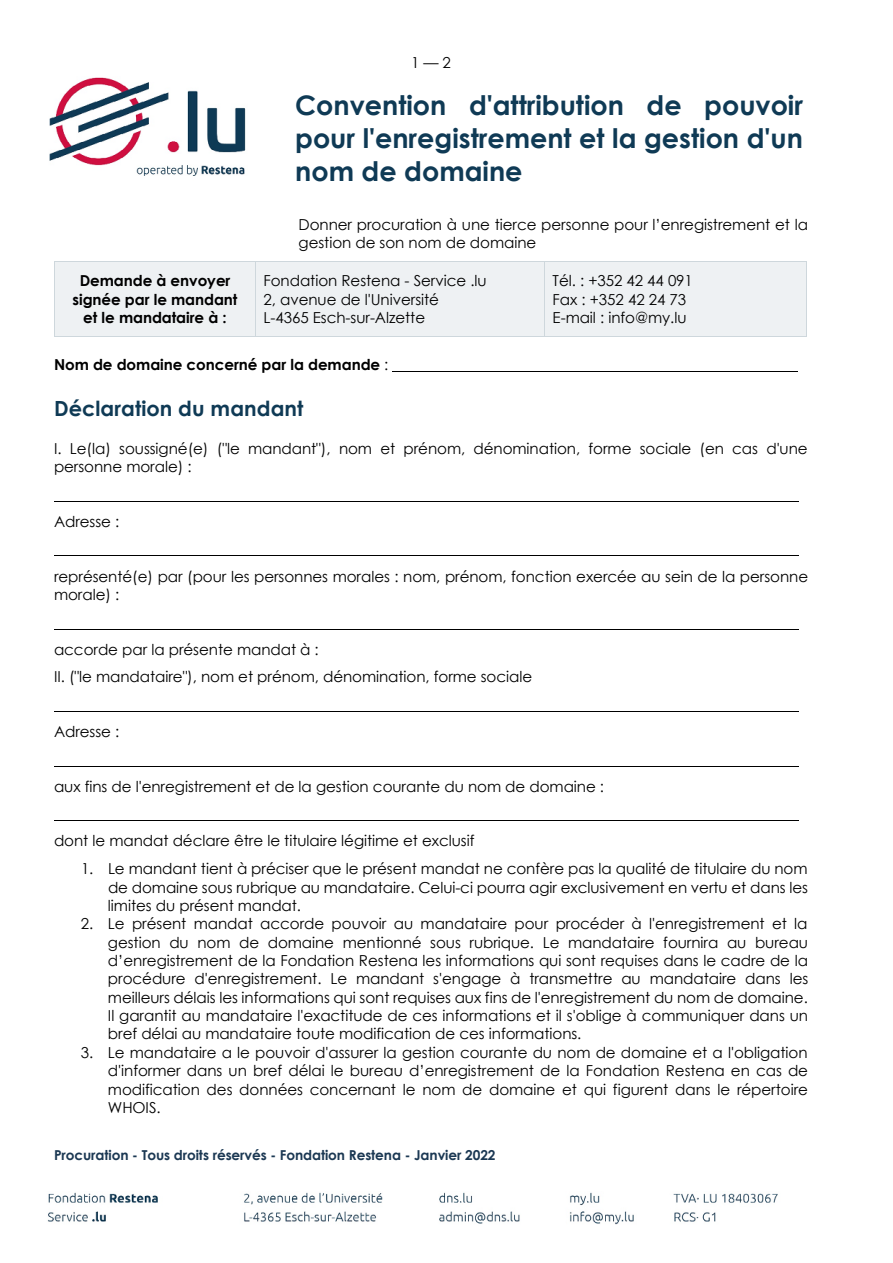
<style>
.page{position:relative;width:893px;height:1263px;background:#fff}
.page>*{position:absolute;margin:0;border:0;box-sizing:border-box;transform-origin:0 0}
.t1{font:700 27px/33.2px "Century Gothic";color:#0f3a55;text-align:justify}
.t2{font:700 20.85px "Century Gothic";letter-spacing:.005em;color:#0f3a55}
.t3{font:15.15px/18.3px "Century Gothic";letter-spacing:-.005em;color:#000}
.t4{font:700 15.15px/18.3px "Century Gothic";letter-spacing:-.005em;color:#000;text-align:center}
.t5{font:700 13.65px "Century Gothic";letter-spacing:-.005em;color:#1b3853}
.s1{font-weight:400}
</style>
<div class="page">
<img style="left:49px;top:77px;width:197px;height:99px">
<img style="left:47px;top:1192px;width:731px;height:33px">
<div style="left:55px;top:262px;width:200px;height:74px;background:#eef1f3"></div>
<div style="left:256px;top:262px;width:288px;height:74px;background:#eef1f3"></div>
<div style="left:545px;top:262px;width:261px;height:74px;background:#eef1f3"></div>
<hr style="left:55px;top:261px;width:200px;height:1px;background:#ced7dc">
<hr style="left:256px;top:261px;width:288px;height:1px;background:#ced7dc">
<hr style="left:545px;top:261px;width:261px;height:1px;background:#ced7dc">
<hr style="left:54px;top:261px;width:1px;height:75px;background:#ced7dc">
<hr style="left:55px;top:336px;width:200px;height:1px;background:#ced7dc">
<hr style="left:255px;top:261px;width:1px;height:75px;background:#ced7dc">
<hr style="left:256px;top:336px;width:288px;height:1px;background:#ced7dc">
<hr style="left:544px;top:261px;width:1px;height:75px;background:#ced7dc">
<hr style="left:545px;top:336px;width:261px;height:1px;background:#ced7dc">
<hr style="left:806px;top:261px;width:1px;height:75px;background:#ced7dc">
<hr style="left:392px;top:371px;width:406px;height:1px;background:#000">
<hr style="left:54px;top:501px;width:744px;height:1px;background:#000">
<hr style="left:54px;top:555px;width:744px;height:1px;background:#000">
<hr style="left:54px;top:629px;width:744px;height:1px;background:#000">
<hr style="left:54px;top:711px;width:744px;height:1px;background:#000">
<hr style="left:54px;top:766px;width:744px;height:1px;background:#000">
<hr style="left:54px;top:820px;width:744px;height:1px;background:#000">
<p class="t3" style="left:411px;top:54px;width:42px">1—2</p>
<p class="t1" style="left:295px;top:87px;width:509px">Convention d'attribution de pouvoir pour l'enregistrement et la gestion d'un nom de domaine</p>
<p class="t3" style="left:299px;top:215px;width:511px">Donner procuration à une tierce personne pour l’enregistrement et la gestion de son nom de domaine</p>
<p class="t4" style="left:73px;top:271px;width:167px">Demande à envoyer signée par le mandant et le mandataire à :</p>
<p class="t3" style="left:264px;top:271px;width:225px">Fondation Restena - Service .lu<br>2, avenue de l'Université<br>L-4365 Esch-sur-Alzette</p>
<p class="t3" style="left:553px;top:271px;width:142px">Tél. : +352 42 44 091<br>Fax : +352 42 24 73<br>E-mail : info@my.lu</p>
<p class="t4" style="left:54px;top:354px;width:336px">Nom de domaine concerné par la demande <span class="s1">:</span></p>
<p class="t2" style="left:54px;top:393px;width:251px">Déclaration du mandant</p>
<p class="t3" style="left:54px;top:439px;width:755px">I. Le(la) soussigné(e) ("le mandant"), nom et prénom, dénomination, forme sociale (en cas d'une personne morale) :</p>
<p class="t3" style="left:54px;top:512px;width:67px">Adresse :</p>
<p class="t3" style="left:54px;top:567px;width:756px">représenté(e) par (pour les personnes morales : nom, prénom, fonction exercée au sein de la personne morale) :</p>
<p class="t3" style="left:54px;top:635px;width:480px;line-height:27.3px">accorde par la présente mandat à :<br>II. ("le mandataire"), nom et prénom, dénomination, forme sociale</p>
<p class="t3" style="left:54px;top:722px;width:67px">Adresse :</p>
<p class="t3" style="left:54px;top:777px;width:551px">aux fins de l'enregistrement et de la gestion courante du nom de domaine :</p>
<p class="t3" style="left:54px;top:832px;width:422px">dont le mandat déclare être le titulaire légitime et exclusif</p>
<p class="t3" style="left:108px;top:859px;width:702px;text-align:justify;text-indent:-27px">1. Le mandant tient à préciser que le présent mandat ne confère pas la qualité de titulaire du nom de domaine sous rubrique au mandataire. Celui-ci pourra agir exclusivement en vertu et dans les limites du présent mandat.</p>
<p class="t3" style="left:108px;top:914px;width:702px;text-align:justify;text-indent:-27px">2. Le présent mandat accorde pouvoir au mandataire pour procéder à l'enregistrement et la gestion du nom de domaine mentionné sous rubrique. Le mandataire fournira au bureau d’enregistrement de la Fondation Restena les informations qui sont requises dans le cadre de la procédure d'enregistrement. Le mandant s'engage à transmettre au mandataire dans les meilleurs délais les informations qui sont requises aux fins de l'enregistrement du nom de domaine.<br>Il garantit au mandataire l'exactitude de ces informations et il s'oblige à communiquer dans un bref délai au mandataire toute modification de ces informations.</p>
<p class="t3" style="left:108px;top:1043px;width:702px;text-align:justify;text-indent:-27px">3. Le mandataire a le pouvoir d'assurer la gestion courante du nom de domaine et a l'obligation d'informer dans un bref délai le bureau d’enregistrement de la Fondation Restena en cas de modification des données concernant le nom de domaine et qui figurent dans le répertoire WHOIS.</p>
<p class="t5" style="left:54px;top:1145px;width:443px">Procuration - Tous droits réservés - Fondation Restena - Janvier 2022</p>
</div>
